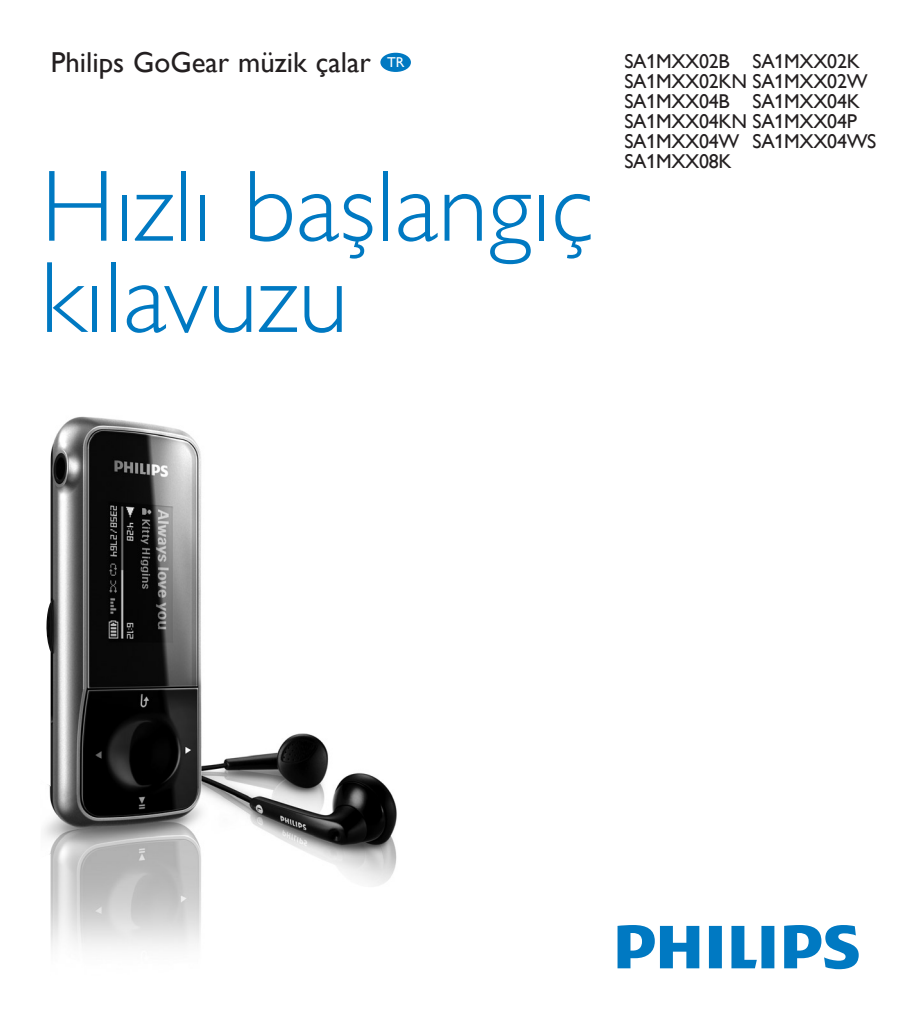
<style>
.page{position:relative;width:908px;height:1021px;background:#fff}
.page>*{position:absolute;margin:0;border:0;box-sizing:border-box;transform-origin:0 0}
.t1{font:102px/91.2px "Gill Sans Alt One WGL Light";color:#0079c2}
.t2{font:28.8px "Gill Sans Alt One WGL";color:#231f20}
.t3{font:20px/20px "Gill Sans Alt One WGL";letter-spacing:-.015em;color:#231f20}
</style>
<div class="page">
<div style="left:380px;top:53px;width:31px;height:19px;background:#0079c2;border-radius:50%"></div>
<svg style="left:617px;top:925px;width:241px;height:44px"></svg>
<img style="left:44px;top:416px;width:353px;height:532px">
<h2 class="t2" style="left:51px;top:42px;width:355px">Philips GoGear müzik çalar <sup>TR</sup></h2>
<p class="t3" style="left:624px;top:51px;width:253px">SA1MXX02B SA1MXX02K<br>SA1MXX02KN SA1MXX02W<br>SA1MXX04B SA1MXX04K<br>SA1MXX04KN SA1MXX04P<br>SA1MXX04W SA1MXX04WS<br>SA1MXX08K</p>
<h1 class="t1" style="left:41px;top:161px;width:554px">Hızlı başlangıç kılavuzu</h1>
</div>
